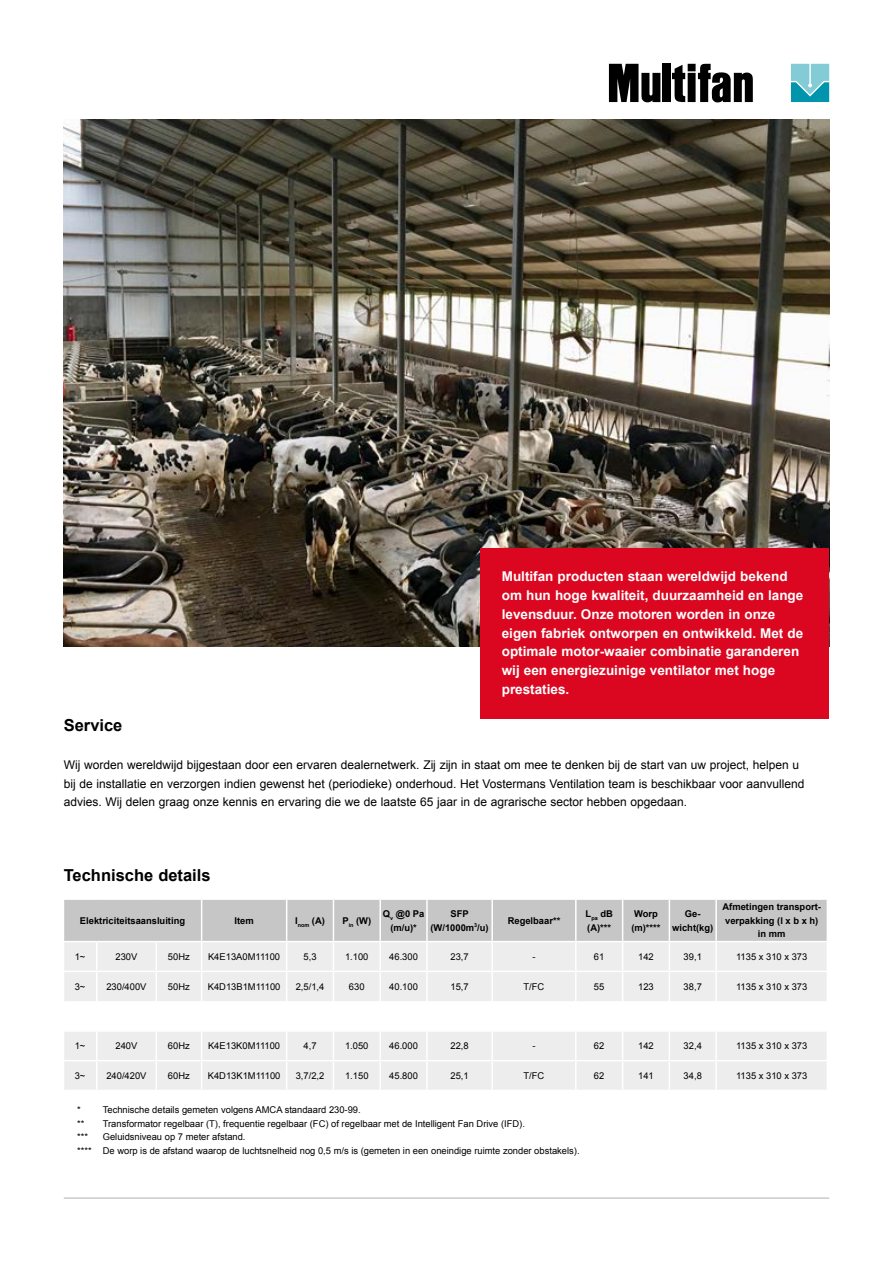
<style>
.page{position:relative;width:893px;height:1263px;background:#fff}
.page>*{position:absolute;margin:0;border:0;box-sizing:border-box;transform-origin:0 0}
.t1{font:700 16.5px "Arial";color:#000}
.t2{font:700 13.5px/18.8px "Arial";color:#fff}
.t3{font:12px/18.8px "Arial";color:#000}
.t4{font:9.3px/13.5px "Arial";color:#000}
.t5{font:700 9.3px/13.5px "Arial";color:#000;text-align:center}
</style>
<div class="page">
<div style="left:663px;top:64px;width:8px;height:38px;background:#000"></div>
<svg style="left:672px;top:64px;width:81px;height:39px"></svg>
<svg style="left:609px;top:64px;width:51px;height:39px"></svg>
<svg style="left:791px;top:64px;width:38px;height:38px"></svg>
<hr style="left:64px;top:1198px;width:765px;height:1px;background:#b3b2b2">
<img style="left:64px;top:120px;width:765px;height:526px">
<div style="left:480px;top:548px;width:349px;height:171px;background:#db0720"></div>
<div style="left:64px;top:1032px;width:763px;height:58px;background:#ededed"></div>
<hr style="left:379px;top:1032px;width:2px;height:28px;background:#fff">
<hr style="left:426px;top:1032px;width:2px;height:28px;background:#fff">
<hr style="left:491px;top:1032px;width:2px;height:28px;background:#fff">
<hr style="left:575px;top:1032px;width:2px;height:28px;background:#fff">
<hr style="left:715px;top:1032px;width:2px;height:28px;background:#fff">
<svg style="left:96px;top:1032px;width:1px;height:58px"></svg>
<svg style="left:156px;top:1032px;width:1px;height:58px"></svg>
<svg style="left:201px;top:1032px;width:1px;height:58px"></svg>
<svg style="left:286px;top:1032px;width:1px;height:58px"></svg>
<svg style="left:333px;top:1032px;width:1px;height:58px"></svg>
<hr style="left:379px;top:1061px;width:2px;height:29px;background:#fff">
<hr style="left:426px;top:1061px;width:2px;height:29px;background:#fff">
<hr style="left:491px;top:1061px;width:2px;height:29px;background:#fff">
<hr style="left:575px;top:1061px;width:2px;height:29px;background:#fff">
<svg style="left:622px;top:1032px;width:1px;height:58px"></svg>
<svg style="left:669px;top:1032px;width:1px;height:58px"></svg>
<hr style="left:715px;top:1061px;width:2px;height:29px;background:#fff">
<hr style="left:63px;top:1060px;width:34px;height:1px;background:#fff">
<hr style="left:97px;top:1060px;width:59px;height:1px;background:#fff">
<hr style="left:156px;top:1060px;width:46px;height:1px;background:#fff">
<hr style="left:202px;top:1060px;width:85px;height:1px;background:#fff">
<hr style="left:287px;top:1060px;width:46px;height:1px;background:#fff">
<hr style="left:333px;top:1060px;width:47px;height:1px;background:#fff">
<hr style="left:380px;top:1060px;width:47px;height:1px;background:#fff">
<hr style="left:427px;top:1060px;width:65px;height:1px;background:#fff">
<hr style="left:492px;top:1060px;width:84px;height:1px;background:#fff">
<hr style="left:576px;top:1060px;width:47px;height:1px;background:#fff">
<hr style="left:623px;top:1060px;width:46px;height:1px;background:#fff">
<hr style="left:669px;top:1060px;width:47px;height:1px;background:#fff">
<hr style="left:716px;top:1060px;width:112px;height:1px;background:#fff">
<svg style="left:64px;top:899px;width:763px;height:102px;background:#dedede"></svg>
<p class="t2" style="left:502px;top:568px;width:303px">Multifan producten staan wereldwijd bekend om hun hoge kwaliteit, duurzaamheid en lange levensduur. Onze motoren worden in onze eigen fabriek ontworpen en ontwikkeld. Met de optimale motor-waaier combinatie garanderen wij een energiezuinige ventilator met hoge prestaties.</p>
<h1 class="t1" style="left:64px;top:715px;width:60px">Service</h1>
<p class="t3" style="left:64px;top:755px;width:742px">Wij worden wereldwijd bijgestaan door een ervaren dealernetwerk. Zij zijn in staat om mee te denken bij de start van uw project, helpen u bij de installatie en verzorgen indien gewenst het (periodieke) onderhoud. Het Vostermans Ventilation team is beschikbaar voor aanvullend advies. Wij delen graag onze kennis en ervaring die we de laatste 65 jaar in de agrarische sector hebben opgedaan.</p>
<h1 class="t1" style="left:64px;top:865px;width:148px">Technische details</h1>
<p class="t5" style="left:80px;top:914px;width:107px">Elektriciteitsaansluiting</p>
<p class="t5" style="left:234px;top:914px;width:21px">Item</p>
<p class="t5" style="left:295px;top:914px;width:31px">I<sub>nom</sub> (A)</p>
<p class="t5" style="left:342px;top:914px;width:30px">P<sub>in</sub> (W)</p>
<p class="t5" style="left:383px;top:907px;width:43px">Q<sub>v</sub> @0 Pa (m/u)*</p>
<p class="t5" style="left:430px;top:907px;width:60px">SFP (W/1000m<sup>3</sup>/u)</p>
<p class="t5" style="left:508px;top:914px;width:54px">Regelbaar**</p>
<p class="t5" style="left:586px;top:907px;width:29px;text-align:left">L<sub>pa</sub> dB (A)***</p>
<p class="t5" style="left:631px;top:907px;width:31px;text-align:left">Worp (m)****</p>
<p class="t5" style="left:672px;top:907px;width:43px">Ge&shy;wicht(kg)</p>
<p class="t5" style="left:722px;top:900px;width:100px">Afmetingen transport&shy;verpakking (l x b x h) in mm</p>
<p class="t4" style="left:75px;top:950px;width:12px">1~</p>
<p class="t4" style="left:116px;top:950px;width:23px">230V</p>
<p class="t4" style="left:168px;top:950px;width:23px">50Hz</p>
<p class="t4" style="left:208px;top:950px;width:74px">K4E13A0M11100</p>
<p class="t4" style="left:303px;top:950px;width:15px">5,3</p>
<p class="t4" style="left:345px;top:950px;width:25px">1.100</p>
<p class="t4" style="left:389px;top:950px;width:30px">46.300</p>
<p class="t4" style="left:450px;top:950px;width:20px">23,7</p>
<p class="t4" style="left:532px;top:950px;width:5px">-</p>
<p class="t4" style="left:594px;top:950px;width:12px">61</p>
<p class="t4" style="left:638px;top:950px;width:17px">142</p>
<p class="t4" style="left:684px;top:950px;width:20px">39,1</p>
<p class="t4" style="left:736px;top:950px;width:73px">1135 x 310 x 373</p>
<p class="t4" style="left:75px;top:980px;width:12px">3~</p>
<p class="t4" style="left:106px;top:980px;width:42px">230/400V</p>
<p class="t4" style="left:168px;top:980px;width:23px">50Hz</p>
<p class="t4" style="left:208px;top:980px;width:74px">K4D13B1M11100</p>
<p class="t4" style="left:296px;top:980px;width:30px">2,5/1,4</p>
<p class="t4" style="left:349px;top:980px;width:17px">630</p>
<p class="t4" style="left:389px;top:980px;width:30px">40.100</p>
<p class="t4" style="left:450px;top:980px;width:20px">15,7</p>
<p class="t4" style="left:524px;top:980px;width:22px">T/FC</p>
<p class="t4" style="left:594px;top:980px;width:12px">55</p>
<p class="t4" style="left:638px;top:980px;width:17px">123</p>
<p class="t4" style="left:684px;top:980px;width:20px">38,7</p>
<p class="t4" style="left:736px;top:980px;width:73px">1135 x 310 x 373</p>
<p class="t4" style="left:75px;top:1039px;width:12px">1~</p>
<p class="t4" style="left:116px;top:1039px;width:23px">240V</p>
<p class="t4" style="left:168px;top:1039px;width:23px">60Hz</p>
<p class="t4" style="left:208px;top:1039px;width:74px">K4E13K0M11100</p>
<p class="t4" style="left:303px;top:1039px;width:15px">4,7</p>
<p class="t4" style="left:345px;top:1039px;width:25px">1.050</p>
<p class="t4" style="left:389px;top:1039px;width:30px">46.000</p>
<p class="t4" style="left:450px;top:1039px;width:20px">22,8</p>
<p class="t4" style="left:532px;top:1039px;width:5px">-</p>
<p class="t4" style="left:594px;top:1039px;width:12px">62</p>
<p class="t4" style="left:638px;top:1039px;width:17px">142</p>
<p class="t4" style="left:684px;top:1039px;width:20px">32,4</p>
<p class="t4" style="left:736px;top:1039px;width:73px">1135 x 310 x 373</p>
<p class="t4" style="left:75px;top:1069px;width:12px">3~</p>
<p class="t4" style="left:106px;top:1069px;width:42px">240/420V</p>
<p class="t4" style="left:168px;top:1069px;width:23px">60Hz</p>
<p class="t4" style="left:208px;top:1069px;width:74px">K4D13K1M11100</p>
<p class="t4" style="left:296px;top:1069px;width:30px">3,7/2,2</p>
<p class="t4" style="left:345px;top:1069px;width:25px">1.150</p>
<p class="t4" style="left:389px;top:1069px;width:30px">45.800</p>
<p class="t4" style="left:450px;top:1069px;width:20px">25,1</p>
<p class="t4" style="left:524px;top:1069px;width:22px">T/FC</p>
<p class="t4" style="left:594px;top:1069px;width:12px">62</p>
<p class="t4" style="left:638px;top:1069px;width:17px">141</p>
<p class="t4" style="left:684px;top:1069px;width:20px">34,8</p>
<p class="t4" style="left:736px;top:1069px;width:73px">1135 x 310 x 373</p>
<p class="t4" style="left:77px;top:1103px;width:285px">* Technische details gemeten volgens AMCA standaard 230-99. **</p>
<p class="t4" style="left:103px;top:1117px;width:424px">Transformator regelbaar (T), frequentie regelbaar (FC) of regelbaar met de Intelligent Fan Drive (IFD).</p>
<p class="t4" style="left:77px;top:1130px;width:12px">***</p>
<p class="t4" style="left:77px;top:1130px;width:504px;text-indent:26px">Geluidsniveau op 7 meter afstand.<br>**** De worp is de afstand waarop de luchtsnelheid nog 0,5 m/s is (gemeten in een oneindige ruimte zonder obstakels).</p>
</div>
